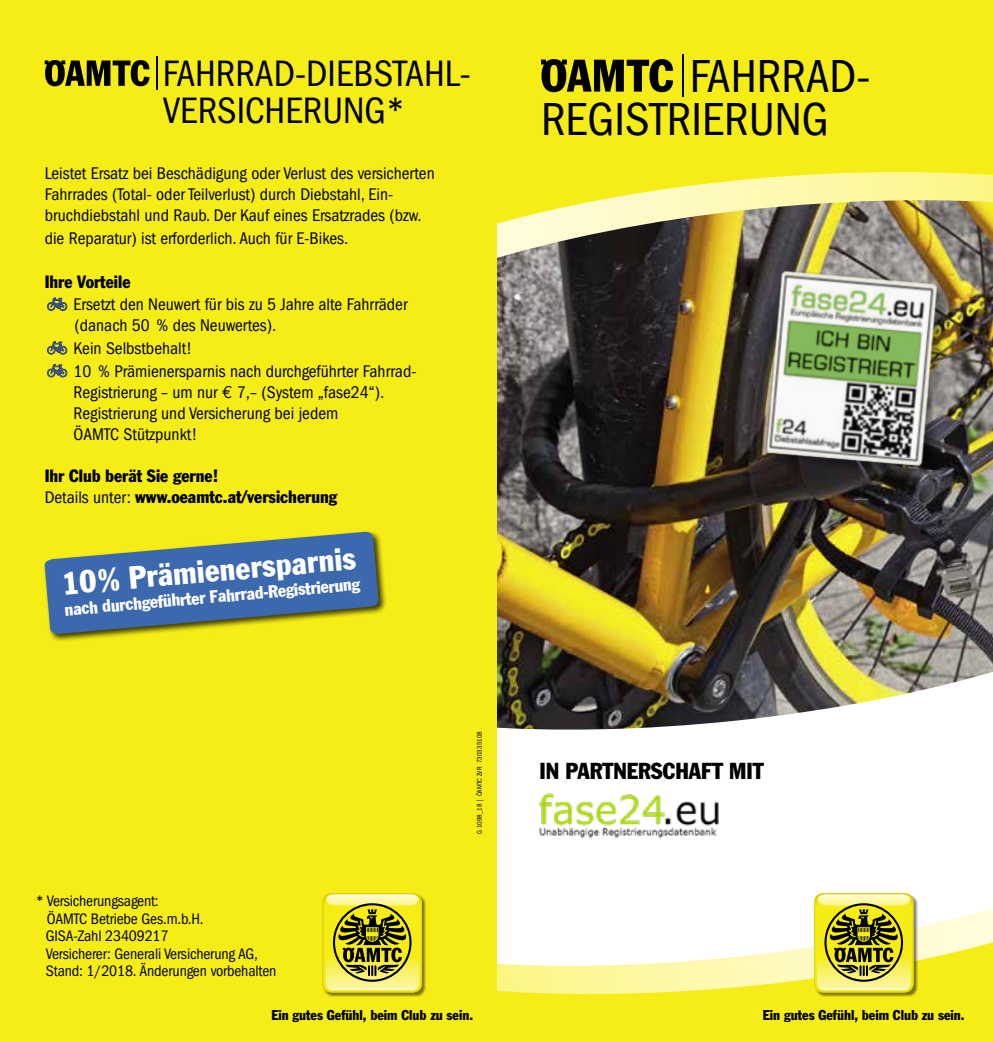
<style>
.page{position:relative;width:993px;height:1042px;background:#fff}
.page>*{position:absolute;margin:0;border:0;box-sizing:border-box;transform-origin:0 0}
.t1{font:condensed 47.95px/43.6px "Franklin Gothic";color:#000}
.t2{font:condensed 38.15px/36.8px "Franklin Gothic";color:#000}
.t3{font:condensed 31.5px "Franklin Gothic";color:#fff}
.t4{font:condensed 22.75px "Franklin Gothic";color:#000}
.t5{font:condensed 17.5px/21px "Franklin Gothic";color:#000}
.t6{font:condensed 17.5px/21px "Franklin Gothic";color:#000}
.t7{font:condensed 17.5px "Franklin Gothic";color:#fff}
.t8{font:condensed 15.75px/17.5px "Franklin Gothic";letter-spacing:-.01em;color:#000}
.t9{font:condensed 14px "Franklin Gothic";color:#000}
.t10{font:condensed 7px "Franklin Gothic";color:#000}
.s1{font-style:inherit}
.s2{font-family:"Transportation P01";font-stretch:normal;font-size:26.25px;color:#3c68ae}
.s3{font-family:"Euro Mono";font-stretch:normal}
</style>
<div class="page">
<img style="left:496px;top:264px;width:496px;height:402px">
<svg style="left:496px;top:666px;width:496px;height:242px"></svg>
<div style="left:496px;top:0;width:496px;height:172px;background:#f5ed15"></div>
<img style="left:496px;top:172px;width:496px;height:92px">
<div style="left:496px;top:996px;width:496px;height:46px;background:#f5ed15"></div>
<svg style="left:496px;top:908px;width:496px;height:88px"></svg>
<div style="left:814px;top:893px;width:103px;height:103px;background:#000;opacity:.5"></div>
<svg style="left:813px;top:893px;width:100px;height:99px"></svg>
<div style="left:0;top:0;width:496px;height:1042px;background:#f5ed15"></div>
<svg style="left:47px;top:298px;width:20px;height:13px"></svg>
<svg style="left:47px;top:341px;width:20px;height:13px"></svg>
<svg style="left:47px;top:364px;width:20px;height:13px"></svg>
<svg style="left:45px;top:60px;width:104px;height:26px"></svg>
<hr style="left:156px;top:56px;width:2px;height:34px;background:#000">
<svg style="left:541px;top:59px;width:131px;height:33px"></svg>
<hr style="left:681px;top:54px;width:2px;height:43px;background:#000">
<img style="left:519px;top:789px;width:234px;height:51px">
<div style="left:43px;top:530px;width:344px;height:112px;background:#000;opacity:.75"></div>
<svg style="left:44px;top:531px;width:335px;height:103px"></svg>
<img style="left:742px;top:251px;width:229px;height:241px">
<div style="left:322px;top:893px;width:104px;height:103px;background:#000;opacity:.5"></div>
<svg style="left:322px;top:893px;width:100px;height:99px"></svg>
<h2 class="t2" style="left:163px;top:55px;width:309px">FAHRRAD-DIEBSTAHL-<br>VERSICHERUNG*</h2>
<p class="t5" style="left:45px;top:163px;width:391px">Leistet Ersatz bei Beschädigung oder Verlust des versicherten<br>Fahrrades (Total- oder Teilverlust) durch Diebstahl, Ein&shy;bruchdiebstahl und Raub. Der Kauf eines Ersatzrades (bzw.</p>
<p class="t5" style="left:45px;top:228px;width:305px">die Reparatur) ist erforderlich. Auch für E-Bikes.</p>
<p class="t5" style="left:45px;top:271px;width:364px;line-height:22.8px"><span class="s1">Ihre Vorteile<br></span><span class="s2">i</span> Ersetzt den Neuwert für bis zu 5 Jahre alte Fahrräder</p>
<p class="t5" style="left:45px;top:314px;width:373px;line-height:22.8px;text-indent:30px">(danach 50 % des Neuwertes).<br><span class="s2">i</span> Kein Selbstbehalt!<br><span class="s2">i</span> 10 % Prämienersparnis nach durchgeführter Fahrrad-</p>
<p class="t5" style="left:74px;top:382px;width:312px">Registrierung – um nur <span class="s3">e</span> 7,– (System „fase24“).<br>Registrierung und Versicherung bei jedem<br>ÖAMTC Stützpunkt!</p>
<p class="t6" style="left:45px;top:465px;width:294px">Ihr Club berät Sie gerne!<br><span class="s1">Details unter:</span> www.oeamtc.at/versicherung</p>
<h3 class="t3" style="left:61px;top:564px;width:296px;rotate:-5deg">10% Prämienersparnis</h3>
<p class="t7" style="left:64px;top:599px;width:298px;rotate:-5deg">nach durchgeführter Fahrrad-Registrierung</p>
<p class="t8" style="left:46px;top:892px;width:232px;text-indent:-10px">* Versicherungsagent:<br>ÖAMTC Betriebe Ges.m.b.H.<br>GISA-Zahl 23409217<br>Versicherer: Generali Versicherung AG,<br>Stand: 1/2018. Änderungen vorbehalten</p>
<p class="t10" style="left:475px;top:834px;width:104px;rotate:-90deg">G 1098_18 | ÖAMTC ZVR 730335108</p>
<p class="t9" style="left:271px;top:1006px;width:203px">Ein gutes Gefühl, beim Club zu sein.</p>
<h1 class="t1" style="left:541px;top:54px;width:331px;text-indent:149px">FAHRRAD-<br>REGISTRIERUNG</h1>
<h3 class="t4" style="left:539px;top:757px;width:225px">IN PARTNERSCHAFT MIT</h3>
<p class="t9" style="left:762px;top:1006px;width:203px">Ein gutes Gefühl, beim Club zu sein.</p>
</div>
